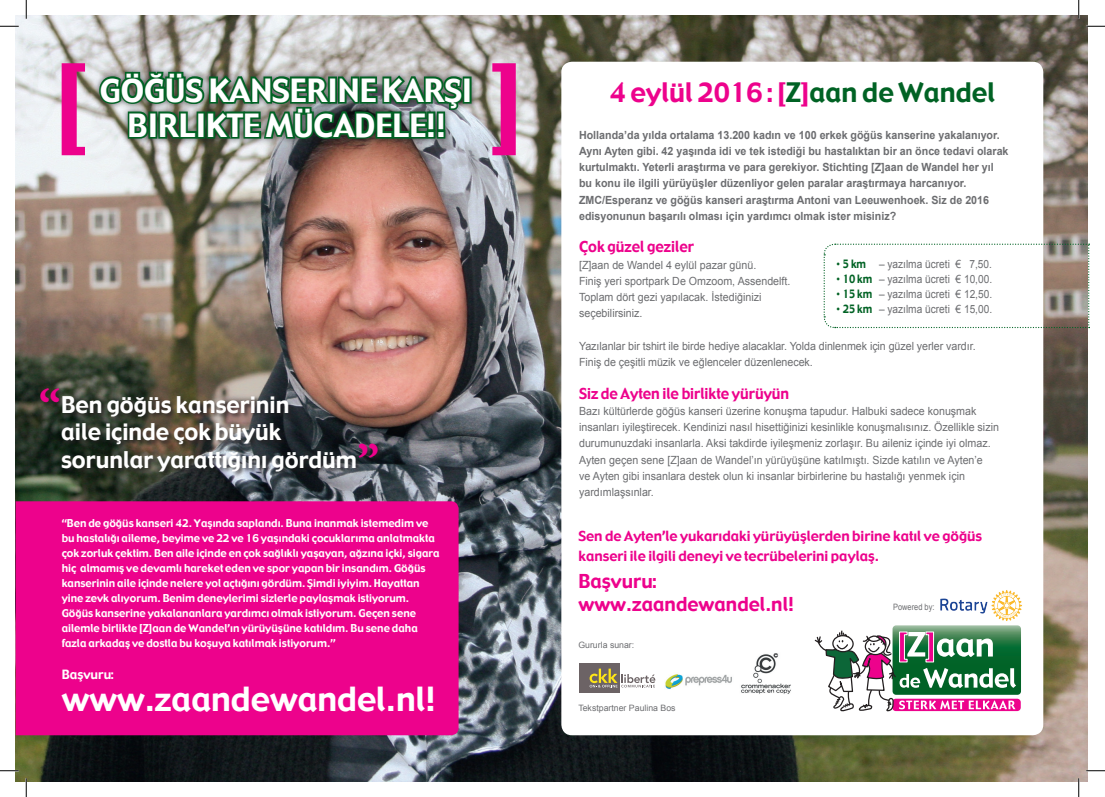
<style>
.page{position:relative;width:1105px;height:797px;background:#fff}
.page>*{position:absolute;margin:0;border:0;box-sizing:border-box;transform-origin:0 0}
.t1{font:100.38px "Gadget";color:#ed028c}
.t2{font:32.5px "Gadget";color:#fff}
.t3{font:31.25px "Gadget";color:#fff}
.t4{font:26.25px "Gadget";color:#ed028c}
.t5{font:22.5px/27.5px "Gadget";color:#fff}
.t6{font:18.75px "Gadget";color:#ed028c}
.t7{font:15px "Gadget";color:#ed028c;scale:.95 1}
.t8{font:13.75px/20px "Gadget";color:#ed028c}
.t9{font:12.5px "Gadget";color:#fff}
.t10{font:11.25px/16.2px "Arial";color:#6c6d70;scale:.95 1}
.t11{font:700 11.25px/16.2px "Arial";color:#6c6d70;scale:.95 1}
.t12{font:11.25px "Arial";color:#6c6d70;scale:.9 1}
.t13{font:10.62px/15px "Gadget";color:#fff}
.t14{font:8.75px "Arial";color:#6c6d70}
.t15{font:8.75px "Arial";color:#6c6d70;scale:.85 1}
.s1{font-family:"Minion";font-weight:900;font-size:47.5px;color:#ed028c}
.s2{color:#006224}
.s3{font-family:"Gadget";color:#006224}
</style>
<div class="page">
<img style="left:16px;top:16px;width:1072px;height:765px">
<div style="left:561px;top:62px;width:482px;height:673px;background:#fff;border-radius:11px"></div>
<div style="left:16px;top:501px;width:443px;height:234px;background:#ed028c"></div>
<div style="left:93px;top:65px;width:385px;height:81px;background:#231f20;opacity:.75"></div>
<div style="left:463px;top:76px;width:9px;height:28px;border:4px solid #006224"></div>
<img style="left:97px;top:69px;width:369px;height:72px">
<div style="left:40px;top:386px;width:344px;height:91px;background:#231f20;opacity:.75"></div>
<svg style="left:815px;top:625px;width:206px;height:86px"></svg>
<img style="left:940px;top:590px;width:82px;height:31px">
<div style="left:579px;top:663px;width:40px;height:29px;background:#6c6365"></div>
<svg style="left:590px;top:668px;width:65px;height:19px"></svg>
<img style="left:665px;top:674px;width:67px;height:15px">
<img style="left:741px;top:653px;width:50px;height:41px">
<svg style="left:823px;top:243px;width:267px;height:86px"></svg>
<svg style="left:0;top:25px;width:19px;height:2px"></svg>
<svg style="left:1086px;top:25px;width:19px;height:2px"></svg>
<svg style="left:0;top:770px;width:19px;height:1px"></svg>
<svg style="left:1086px;top:770px;width:19px;height:1px"></svg>
<svg style="left:25px;top:0;width:2px;height:19px"></svg>
<svg style="left:25px;top:778px;width:2px;height:19px"></svg>
<svg style="left:1078px;top:0;width:1px;height:19px"></svg>
<svg style="left:1078px;top:778px;width:1px;height:19px"></svg>
<p class="t1" style="left:53px;top:37px;width:35px">[</p>
<p class="t3" style="left:100px;top:70px;width:374px">GÖĞÜS KANSERINE KARŞI</p>
<p class="t3" style="left:128px;top:105px;width:320px">BIRLIKTE MÜCADELE!!</p>
<p class="t1" style="left:491px;top:37px;width:35px">]</p>
<p class="t5" style="left:61px;top:392px;width:320px;text-indent:-22px"><span class="s1">“</span>Ben göğüs kanserinin<br>aile içinde çok büyük<br>sorunlar yarattığını gördüm<span class="s1">”</span></p>
<p class="t13" style="left:62px;top:516px;width:379px">“Ben de göğüs kanseri 42. Yaşında saplandı. Buna inanmak istemedim ve bu hastalığı aileme, beyime ve 22 ve 16 yaşındaki çocuklarıma anlatmakta çok zorluk çektim. Ben aile içinde en çok sağlıklı yaşayan, ağzına içki, sigara hiç almamış ve devamlı hareket eden ve spor yapan bir insandım. Göğüs kanserinin aile içinde nelere yol açtığını gördüm. Şimdi iyiyim. Hayattan yine zevk alıyorum. Benim deneylerimi sizlerle paylaşmak istiyorum.<br>Göğüs kanserine yakalananlara yardımcı olmak istiyorum. Geçen sene ailemle birlikte [Z]aan de Wandel’ın yürüyüşüne katıldım. Bu sene daha fazla arkadaş ve dostla bu koşuya katılmak istiyorum.”</p>
<p class="t9" style="left:62px;top:666px;width:53px">Başvuru:</p>
<p class="t2" style="left:62px;top:678px;width:375px">www.zaandewandel.nl!</p>
<p class="t4" style="left:609px;top:76px;width:387px">4 eylül 2016 : [<span class="s2">Z</span>]<span class="s2">aan de Wandel</span></p>
<p class="t11" style="left:579px;top:127px;width:454px">Hollanda’da yılda ortalama 13.200 kadın ve 100 erkek göğüs kanserine yakalanıyor.<br>Aynı Ayten gibi. 42 yaşında idi ve tek istediği bu hastalıktan bir an önce tedavi olarak kurtulmaktı. Yeterli araştırma ve para gerekiyor. Stichting [Z]aan de Wandel her yıl bu konu ile ilgili yürüyüşler düzenliyor gelen paralar araştırmaya harcanıyor.<br>ZMC/Esperanz ve göğüs kanseri araştırma Antoni van Leeuwenhoek. Siz de 2016 edisyonunun başarılı olması için yardımcı olmak ister misiniz?</p>
<p class="t7" style="left:579px;top:237px;width:122px">Çok güzel geziler</p>
<p class="t10" style="left:579px;top:256px;width:224px">[Z]aan de Wandel 4 eylül pazar günü.<br>Finiş yeri sportpark De Omzoom, Assendelft.<br>Toplam dört gezi yapılacak. İstediğinizi seçebilirsiniz.</p>
<p class="t10" style="left:579px;top:338px;width:419px">Yazılanlar bir tshirt ile birde hediye alacaklar. Yolda dinlenmek için güzel yerler vardır.<br>Finiş de çeşitli müzik ve eğlenceler düzenlenecek.</p>
<p class="t7" style="left:579px;top:383px;width:223px">Siz de Ayten ile birlikte yürüyün</p>
<p class="t10" style="left:579px;top:403px;width:443px">Bazı kültürlerde göğüs kanseri üzerine konuşma tapudur. Halbuki sadece konuşmak insanları iyileştirecek. Kendinizi nasıl hisettiğinizi kesinlikle konuşmalısınız. Özellikle sizin durumunuzdaki insanlarla. Aksi takdirde iyileşmeniz zorlaşır. Bu aileniz içinde iyi olmaz.<br>Ayten geçen sene [Z]aan de Wandel’ın yürüyüşüne katılmıştı. Sizde katılın ve Ayten’e<br>ve Ayten gibi insanlara destek olun ki insanlar birbirlerine bu hastalığı yenmek için yardımlaşsınlar.</p>
<p class="t12" style="left:836px;top:256px;width:174px"><span class="s2">•</span> <span class="s3">5 km</span> – yazılma ücreti € 7,50.</p>
<p class="t12" style="left:836px;top:271px;width:174px"><span class="s2">•</span> <span class="s3">10 km</span> – yazılma ücreti € 10,00.</p>
<p class="t12" style="left:836px;top:286px;width:174px"><span class="s2">•</span> <span class="s3">15 km</span> – yazılma ücreti € 12,50.</p>
<p class="t12" style="left:836px;top:301px;width:174px"><span class="s2">•</span> <span class="s3">25 km</span> – yazılma ücreti € 15,00.</p>
<p class="t8" style="left:578px;top:526px;width:405px">Sen de Ayten’le yukarıdaki yürüyüşlerden birine katıl ve göğüs kanseri ile ilgili deneyi ve tecrübelerini paylaş.</p>
<p class="t15" style="left:893px;top:601px;width:50px">Powered by:</p>
<p class="t14" style="left:578px;top:639px;width:57px">Gururla sunar:</p>
<p class="t6" style="left:578px;top:569px;width:79px">Başvuru:</p>
<p class="t6" style="left:578px;top:592px;width:217px">www.zaandewandel.nl!</p>
<p class="t14" style="left:578px;top:702px;width:99px">Tekstpartner Paulina Bos</p>
</div>
